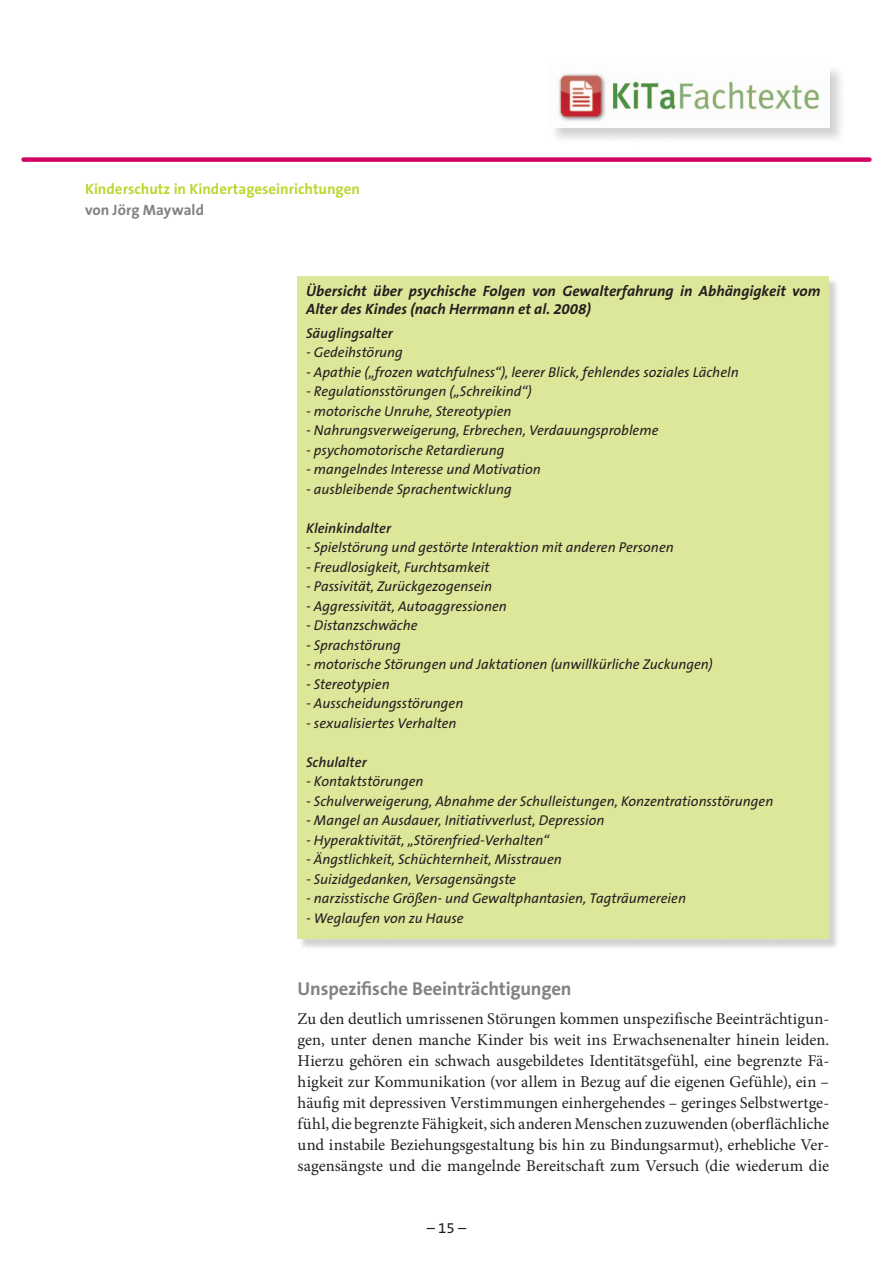
<style>
.page{position:relative;width:893px;height:1263px;background:#fff}
.page>*{position:absolute;margin:0;border:0;box-sizing:border-box;transform-origin:0 0}
.Überschrift_3{font:700 18.75px "The Sans B7";letter-spacing:-.01em;color:#808285}
.Studientext-Fließtex{font:16.5px/21px "Minion Pro";color:#231f20;text-align:justify}
.Farbiger_Kasten_-_Üb{font:italic 700 15px/18px "The Sans B7";letter-spacing:.005em;color:#231f20}
.t1{font:700 15px "The Sans B7";color:#bed630}
.t2{font:700 15px "The Sans B7";letter-spacing:.005em;color:#808285}
.t3{font:15px "The Sans B5 Plain";color:#231f20}
.Farbiger_Kasten{font:italic 14.25px "The Sans B5 Plain";color:#231f20}
.Farbiger_Kasten-2{font:italic 600 14.25px "The Sans B6";color:#231f20}
</style>
<div class="page">
<div style="left:24px;top:157px;width:845px;height:5px;background:#d10364"></div>
<div style="left:548px;top:63px;width:298px;height:82px;background:#231f20;opacity:.2"></div>
<img style="left:549px;top:64px;width:280px;height:64px">
<div style="left:299px;top:278px;width:541px;height:672px;background:#231f20;opacity:.2"></div>
<div style="left:298px;top:276px;width:531px;height:663px;background:#dde799"></div>
<p class="t1" style="left:85px;top:181px;width:276px">Kinderschutz in Kindertageseinrichtungen</p>
<p class="t2" style="left:85px;top:202px;width:120px">von Jörg Maywald</p>
<p class="Farbiger_Kasten_-_Üb" style="left:306px;top:282px;width:516px">Übersicht über psychische Folgen von Gewalterfahrung in Abhängigkeit vom<br>Alter des Kindes (nach Herrmann et al. 2008)</p>
<p class="Farbiger_Kasten-2" style="left:306px;top:325px;width:88px">Säuglingsalter</p>
<p class="Farbiger_Kasten" style="left:306px;top:345px;width:98px">- Gedeihstörung</p>
<p class="Farbiger_Kasten" style="left:306px;top:364px;width:434px">- Apathie („frozen watchfulness“), leerer Blick, fehlendes soziales Lächeln</p>
<p class="Farbiger_Kasten" style="left:306px;top:384px;width:227px">- Regulationsstörungen („Schreikind“)</p>
<p class="Farbiger_Kasten" style="left:306px;top:403px;width:207px">- motorische Unruhe, Stereotypien</p>
<p class="Farbiger_Kasten" style="left:306px;top:423px;width:354px">- Nahrungsverweigerung, Erbrechen, Verdauungsprobleme</p>
<p class="Farbiger_Kasten" style="left:306px;top:442px;width:200px">- psychomotorische Retardierung</p>
<p class="Farbiger_Kasten" style="left:306px;top:462px;width:236px">- mangelndes Interesse und Motivation</p>
<p class="Farbiger_Kasten" style="left:306px;top:481px;width:207px">- ausbleibende Sprachentwicklung</p>
<p class="Farbiger_Kasten-2" style="left:306px;top:520px;width:86px">Kleinkindalter</p>
<p class="Farbiger_Kasten" style="left:306px;top:540px;width:369px">- Spielstörung und gestörte Interaktion mit anderen Personen</p>
<p class="Farbiger_Kasten" style="left:306px;top:559px;width:185px">- Freudlosigkeit, Furchtsamkeit</p>
<p class="Farbiger_Kasten" style="left:306px;top:579px;width:188px">- Passivität, Zurückgezogensein</p>
<p class="Farbiger_Kasten" style="left:306px;top:598px;width:202px">- Aggressivität, Autoaggressionen</p>
<p class="Farbiger_Kasten" style="left:306px;top:618px;width:113px">- Distanzschwäche</p>
<p class="Farbiger_Kasten" style="left:306px;top:637px;width:96px">- Sprachstörung</p>
<p class="Farbiger_Kasten" style="left:306px;top:657px;width:408px">- motorische Störungen und Jaktationen (unwillkürliche Zuckungen)</p>
<p class="Farbiger_Kasten" style="left:306px;top:676px;width:85px">- Stereotypien</p>
<p class="Farbiger_Kasten" style="left:306px;top:696px;width:159px">- Ausscheidungsstörungen</p>
<p class="Farbiger_Kasten" style="left:306px;top:715px;width:152px">- sexualisiertes Verhalten</p>
<p class="Farbiger_Kasten-2" style="left:306px;top:754px;width:62px">Schulalter</p>
<p class="Farbiger_Kasten" style="left:306px;top:774px;width:119px">- Kontaktstörungen</p>
<p class="Farbiger_Kasten" style="left:306px;top:793px;width:469px">- Schulverweigerung, Abnahme der Schulleistungen, Konzentrationsstörungen</p>
<p class="Farbiger_Kasten" style="left:306px;top:813px;width:300px">- Mangel an Ausdauer, Initiativverlust, Depression</p>
<p class="Farbiger_Kasten" style="left:306px;top:832px;width:244px">- Hyperaktivität, „Störenfried-Verhalten“</p>
<p class="Farbiger_Kasten" style="left:306px;top:852px;width:257px">- Ängstlichkeit, Schüchternheit, Misstrauen</p>
<p class="Farbiger_Kasten" style="left:306px;top:871px;width:211px">- Suizidgedanken, Versagensängste</p>
<p class="Farbiger_Kasten" style="left:306px;top:891px;width:381px">- narzisstische Größen- und Gewaltphantasien, Tagträumereien</p>
<p class="Farbiger_Kasten" style="left:306px;top:910px;width:159px">- Weglaufen von zu Hause</p>
<p class="Überschrift_3" style="left:298px;top:978px;width:275px">Unspezifische Beeinträchtigungen</p>
<p class="Studientext-Fließtex" style="left:298px;top:1009px;width:533px">Zu den deutlich umrissenen Störungen kommen unspezifische Beeinträchtigun&shy;gen, unter denen manche Kinder bis weit ins Erwachsenenalter hinein leiden.<br>Hierzu gehören ein schwach ausgebildetes Identitätsgefühl, eine begrenzte Fä&shy;higkeit zur Kommunikation (vor allem in Bezug auf die eigenen Gefühle), ein – häufig mit depressiven Verstimmungen einhergehendes – geringes Selbstwertge&shy;fühl, die begrenzte Fähigkeit, sich anderen Menschen zuzuwenden (oberflächliche und instabile Beziehungsgestaltung bis hin zu Bindungsarmut), erhebliche Ver&shy;sagensängste und die mangelnde Bereitschaft zum Versuch (die wiederum die</p>
<p class="t3" style="left:427px;top:1219px;width:41px">– 15 –</p>
</div>
